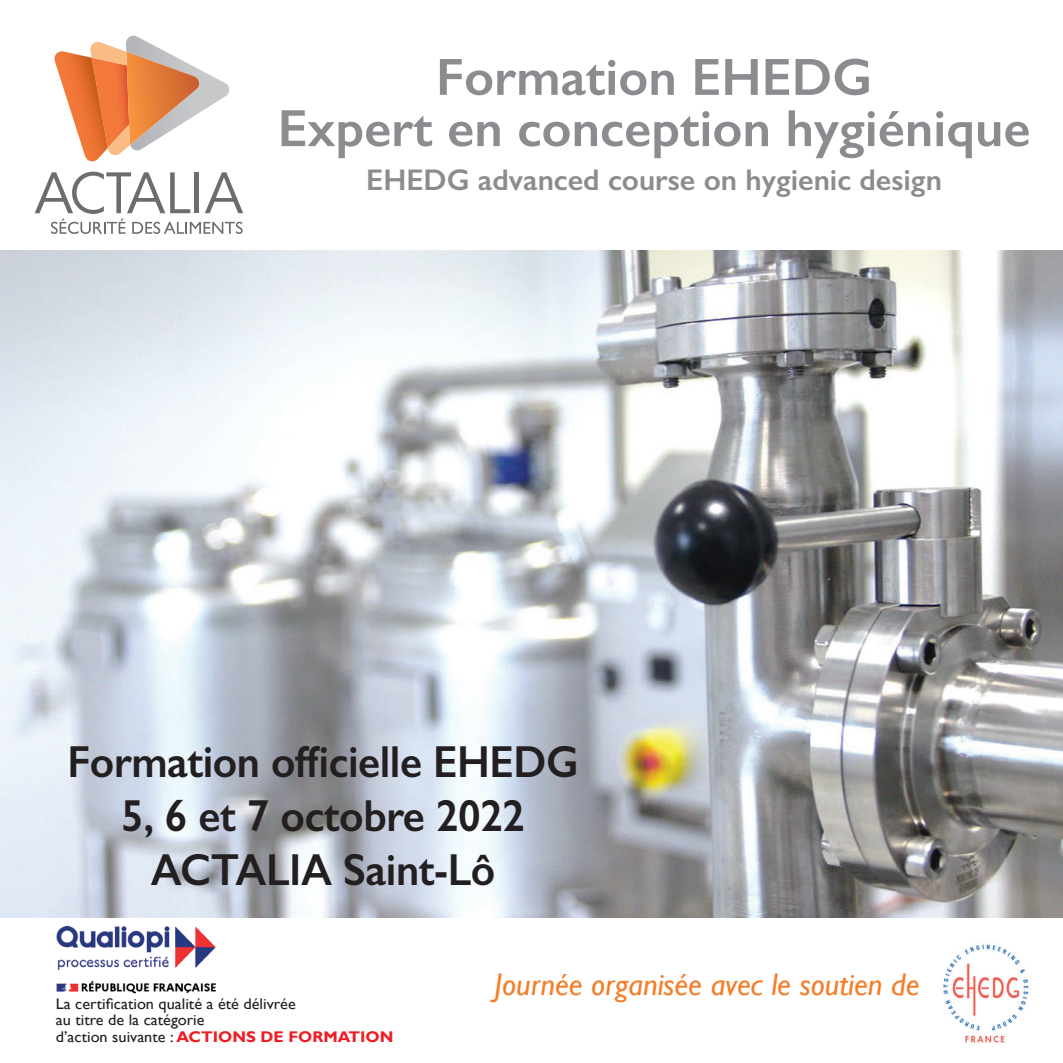
<style>
.page{position:relative;width:1063px;height:1063px;background:#fff}
.page>*{position:absolute;margin:0;border:0;box-sizing:border-box;transform-origin:0 0}
.t1{font:600 52.5px "Gill Sans";color:#8a8c8f}
.t2{font:600 45px "Gill Sans";letter-spacing:-.01em;color:#231f20;scale:.95 1}
.t3{font:italic 31.25px "Gill Sans";color:#f47d28}
.t4{font:600 30px "Gill Sans";color:#8a8c8f}
.t5{font:15.5px/16.2px "Gill Sans";color:#231f20;scale:1.05 1}
.s1{font-weight:700;color:#ee1d23}
</style>
<div class="page">
<img style="left:0;top:250px;width:1063px;height:668px">
<svg style="left:35px;top:172px;width:208px;height:62px"></svg>
<svg style="left:54px;top:36px;width:175px;height:126px"></svg>
<img style="left:943px;top:944px;width:86px;height:99px">
<img style="left:56px;top:925px;width:160px;height:69px">
<p class="t1" style="left:436px;top:45px;width:438px">Formation EHEDG</p>
<p class="t1" style="left:278px;top:97px;width:754px">Expert en conception hygiénique</p>
<p class="t4" style="left:366px;top:162px;width:577px">EHEDG advanced course on hygienic design</p>
<p class="t2" style="left:67px;top:735px;width:540px">Formation officielle EHEDG</p>
<p class="t2" style="left:121px;top:788px;width:427px">5, 6 et 7 octobre 2022</p>
<p class="t2" style="left:151px;top:842px;width:364px">ACTALIA Saint-Lô</p>
<p class="t5" style="left:56px;top:996px;width:323px">La certification qualité a été délivrée<br>au titre de la catégorie<br>d’action suivante : <span class="s1">ACTIONS DE FORMATION</span></p>
<p class="t3" style="left:495px;top:967px;width:426px">Journée organisée avec le soutien de</p>
</div>
